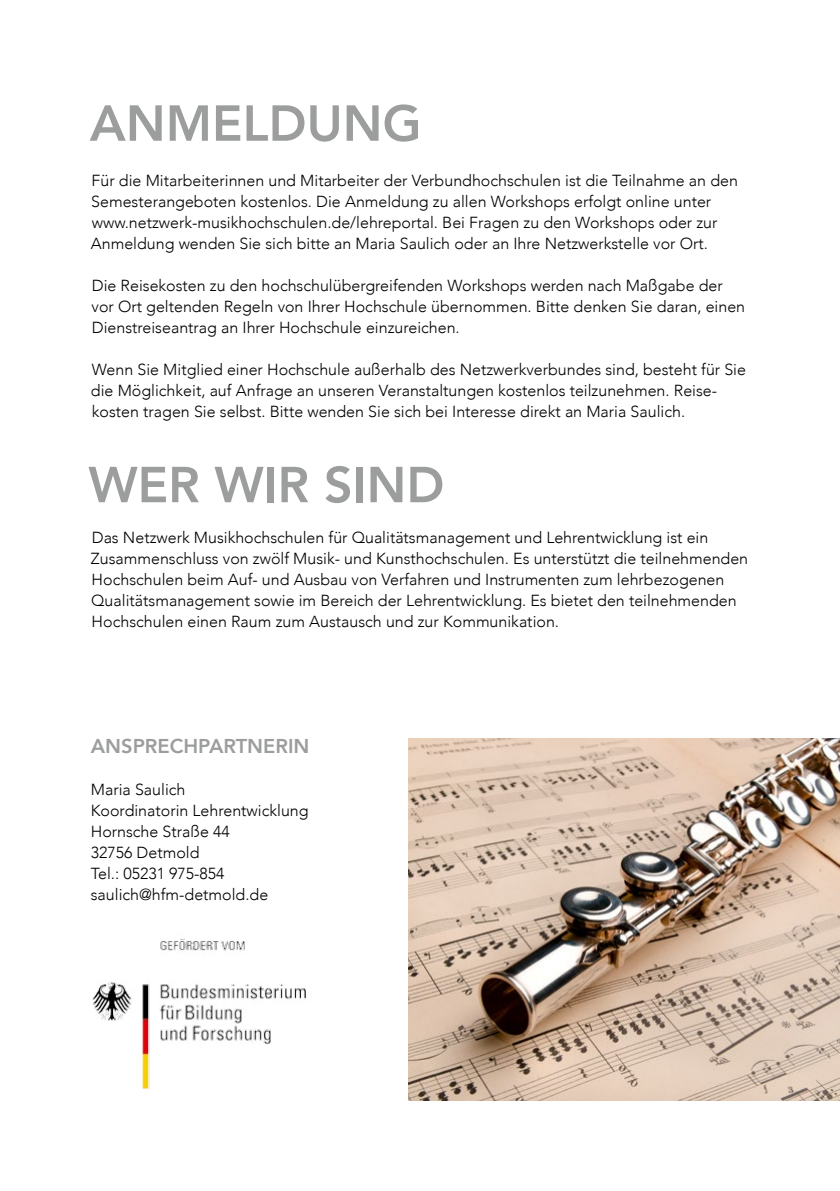
<style>
.page{position:relative;width:840px;height:1191px;background:#fff}
.page>*{position:absolute;margin:0;border:0;box-sizing:border-box;transform-origin:0 0}
.t1{font:800 50px "Avenir";color:#9c9d9d}
.t2{font:800 20px "Avenir";color:#9c9d9d}
.t3{font:300 16px/21px "Avenir";color:#000}
</style>
<div class="page">
<img style="left:92px;top:938px;width:214px;height:151px">
<img style="left:408px;top:738px;width:431px;height:362px">
<h1 class="t1" style="left:90px;top:84px;width:333px">ANMELDUNG</h1>
<p class="t3" style="left:91px;top:170px;width:648px">Für die Mitarbeiterinnen und Mitarbeiter der Verbundhochschulen ist die Teilnahme an den Semesterangeboten kostenlos. Die Anmeldung zu allen Workshops erfolgt online unter www.netzwerk-musikhochschulen.de/lehreportal. Bei Fragen zu den Workshops oder zur Anmeldung wenden Sie sich bitte an Maria Saulich oder an Ihre Netzwerkstelle vor Ort.</p>
<p class="t3" style="left:92px;top:275px;width:654px">Die Reisekosten zu den hochschulübergreifenden Workshops werden nach Maßgabe der vor Ort geltenden Regeln von Ihrer Hochschule übernommen. Bitte denken Sie daran, einen<br>Dienstreiseantrag an Ihrer Hochschule einzureichen.</p>
<p class="t3" style="left:91px;top:359px;width:656px">Wenn Sie Mitglied einer Hochschule außerhalb des Netzwerkverbundes sind, besteht für Sie die Möglichkeit, auf Anfrage an unseren Veranstaltungen kostenlos teilzunehmen. Reise&shy;kosten tragen Sie selbst. Bitte wenden Sie sich bei Interesse direkt an Maria Saulich.</p>
<h1 class="t1" style="left:88px;top:446px;width:357px">WER WIR SIND</h1>
<p class="t3" style="left:91px;top:527px;width:658px">Das Netzwerk Musikhochschulen für Qualitätsmanagement und Lehrentwicklung ist ein Zusammenschluss von zwölf Musik- und Kunsthochschulen. Es unterstützt die teilnehmenden Hochschulen beim Auf- und Ausbau von Verfahren und Instrumenten zum lehrbezogenen Qualitätsmanagement sowie im Bereich der Lehrentwicklung. Es bietet den teilnehmenden Hochschulen einen Raum zum Austausch und zur Kommunikation.</p>
<p class="t2" style="left:91px;top:731px;width:220px">ANSPRECHPARTNERIN</p>
<p class="t3" style="left:91px;top:779px;width:219px">Maria Saulich<br>Koordinatorin Lehrentwicklung<br>Hornsche Straße 44<br>32756 Detmold<br>Tel.: 05231 975-854 saulich@hfm-detmold.de</p>
</div>
